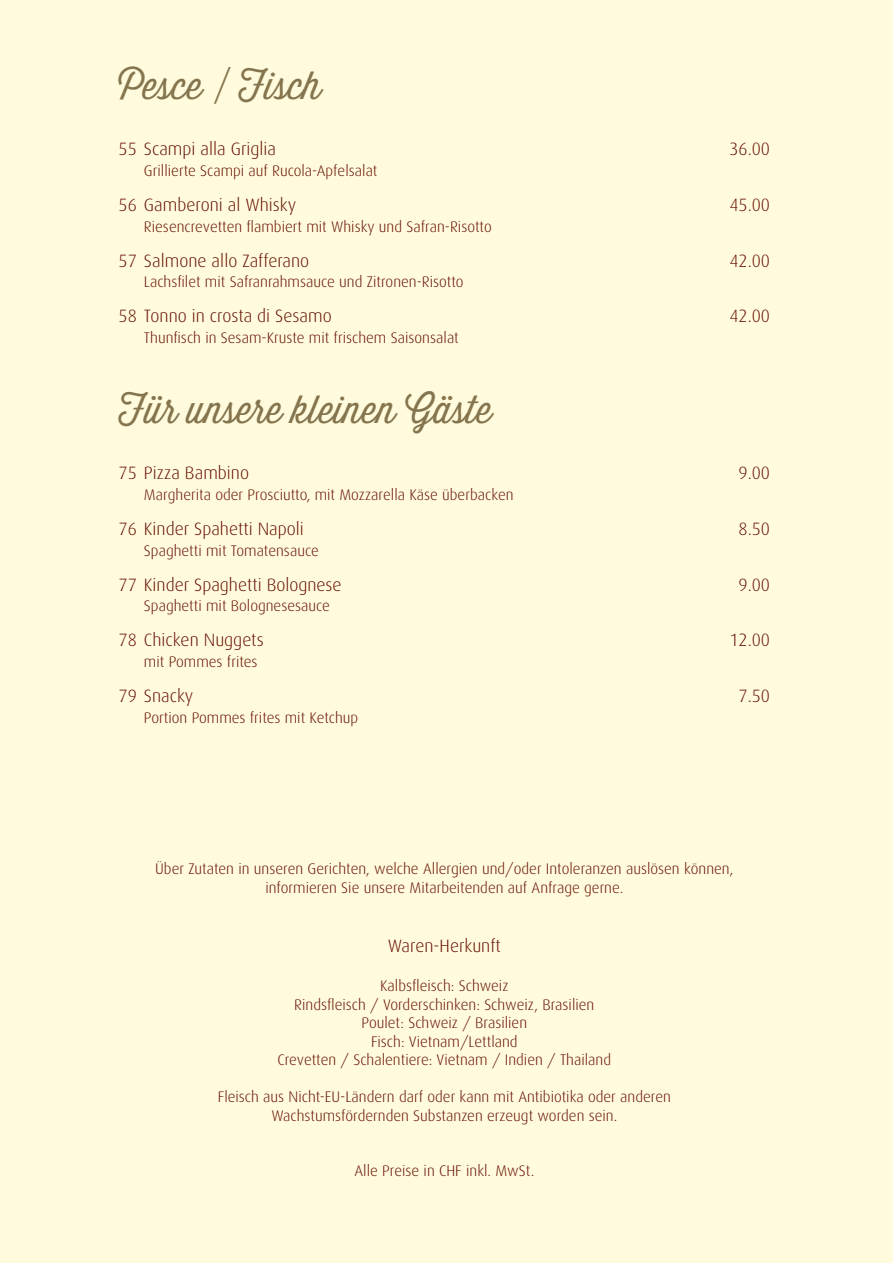
<style>
.page{position:relative;width:893px;height:1263px;background:#fffbdc}
.page>*{position:absolute;margin:0;border:0;box-sizing:border-box;transform-origin:0 0}
.t1{font:300 38.25px "Thirsty Script";color:#85754e}
.t2{font:300 17.85px "Dax";color:#640c00}
.t3{font:300 15.3px/18.5px "Dax";color:#640c00;text-align:center}
</style>
<div class="page">
<h1 class="t1" style="left:119px;top:58px;width:205px">Pesce / Fisch</h1>
<p class="t2" style="left:119px;top:139px;width:159px">55 Scampi alla Griglia</p>
<p class="t2" style="left:729px;top:139px;width:42px">36.00</p>
<p class="t3" style="left:144px;top:162px;width:235px">Grillierte Scampi auf Rucola-Apfelsalat</p>
<p class="t2" style="left:119px;top:195px;width:179px">56 Gamberoni al Whisky</p>
<p class="t2" style="left:729px;top:195px;width:42px">45.00</p>
<p class="t3" style="left:144px;top:217px;width:349px">Riesencrevetten flambiert mit Whisky und Safran-Risotto</p>
<p class="t2" style="left:119px;top:251px;width:192px">57 Salmone allo Zafferano</p>
<p class="t2" style="left:729px;top:251px;width:42px">42.00</p>
<p class="t3" style="left:144px;top:273px;width:321px">Lachsfilet mit Safranrahmsauce und Zitronen-Risotto</p>
<p class="t2" style="left:119px;top:306px;width:215px">58 Tonno in crosta di Sesamo</p>
<p class="t2" style="left:729px;top:306px;width:42px">42.00</p>
<p class="t3" style="left:144px;top:328px;width:316px">Thunfisch in Sesam-Kruste mit frischem Saisonsalat</p>
<h1 class="t1" style="left:119px;top:382px;width:375px">Für unsere kleinen Gäste</h1>
<p class="t2" style="left:119px;top:463px;width:132px">75 Pizza Bambino</p>
<p class="t2" style="left:739px;top:463px;width:33px">9.00</p>
<p class="t3" style="left:144px;top:486px;width:371px">Margherita oder Prosciutto, mit Mozzarella Käse überbacken</p>
<p class="t2" style="left:119px;top:519px;width:187px">76 Kinder Spahetti Napoli</p>
<p class="t2" style="left:739px;top:519px;width:33px">8.50</p>
<p class="t3" style="left:144px;top:541px;width:176px">Spaghetti mit Tomatensauce</p>
<p class="t2" style="left:119px;top:575px;width:225px">77 Kinder Spaghetti Bolognese</p>
<p class="t2" style="left:739px;top:575px;width:33px">9.00</p>
<p class="t3" style="left:144px;top:597px;width:187px">Spaghetti mit Bolognesesauce</p>
<p class="t2" style="left:119px;top:630px;width:147px">78 Chicken Nuggets</p>
<p class="t2" style="left:729px;top:630px;width:42px">12.00</p>
<p class="t3" style="left:144px;top:653px;width:115px">mit Pommes frites</p>
<p class="t2" style="left:119px;top:686px;width:76px">79 Snacky</p>
<p class="t2" style="left:739px;top:686px;width:33px">7.50</p>
<p class="t3" style="left:144px;top:708px;width:216px">Portion Pommes frites mit Ketchup</p>
<p class="t3" style="left:155px;top:860px;width:580px">Über Zutaten in unseren Gerichten, welche Allergien und/oder Intoleranzen auslösen können, informieren Sie unsere Mitarbeitenden auf Anfrage gerne.</p>
<p class="t2" style="left:388px;top:936px;width:115px">Waren-Herkunft</p>
<p class="t3" style="left:278px;top:977px;width:335px">Kalbsfleisch: Schweiz<br>Rindsfleisch / Vorderschinken: Schweiz, Brasilien Poulet: Schweiz / Brasilien<br>Fisch: Vietnam/Lettland<br>Crevetten / Schalentiere: Vietnam / Indien / Thailand</p>
<p class="t3" style="left:218px;top:1088px;width:455px">Fleisch aus Nicht-EU-Ländern darf oder kann mit Antibiotika oder anderen<br>Wachstumsfördernden Substanzen erzeugt worden sein.</p>
<p class="t3" style="left:354px;top:1162px;width:181px">Alle Preise in CHF inkl. MwSt.</p>
</div>
